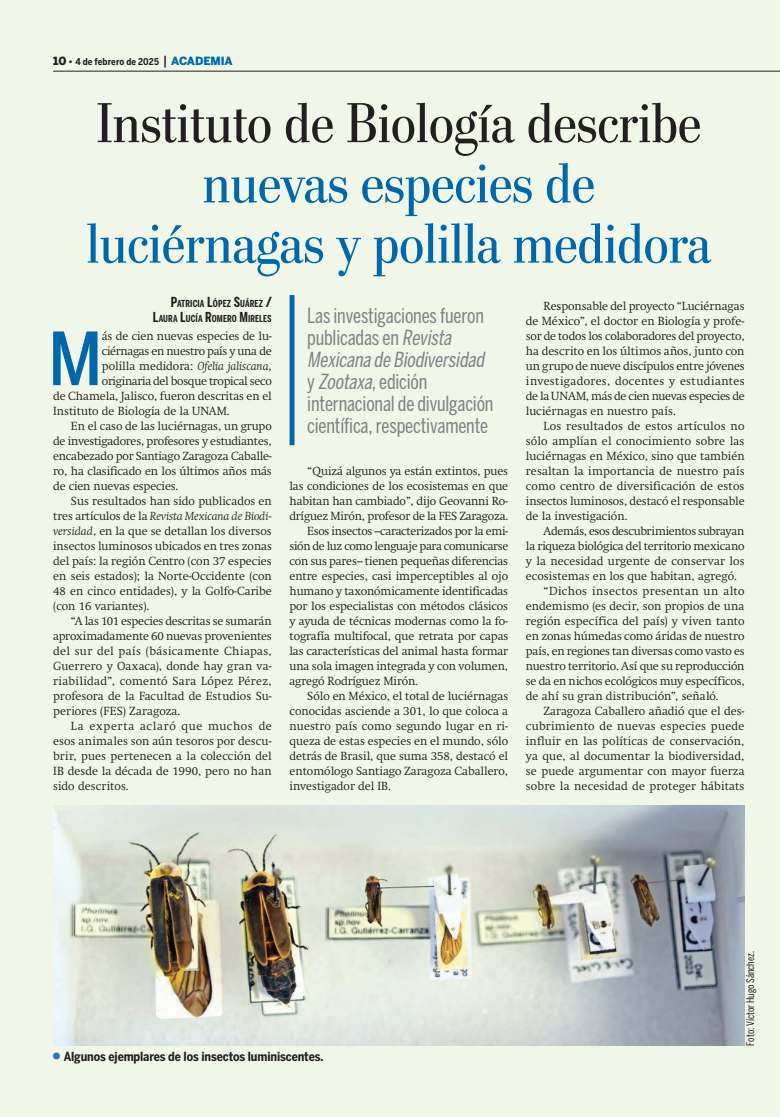
<style>
.page{position:relative;width:780px;height:1117px;background:#fff}
.page>*{position:absolute;margin:0;border:0;box-sizing:border-box;transform-origin:0 0}
.t1{font:500 72.38px "Benton Sans Cond";color:#0067aa}
.t2{font:56.25px/60.1px "Stilson";color:#0067aa;text-align:center}
.t3{font:56.25px "Stilson";color:#231f20}
.t4{font:20.62px/21.9px "Benton Sans Comp";letter-spacing:-.01em;color:#808285}
.t5{font:700 12.5px "Benton Sans Cond";letter-spacing:-.01em;color:#231f20}
.t6{font:300 11.62px/15px "Swift";letter-spacing:-.005em;color:#231f20;text-align:justify}
.t7{font:300 11.62px "Swift";letter-spacing:.015em;color:#231f20}
.t8{font:300 11.62px "Swift";letter-spacing:-.025em;color:#231f20}
.t9{font:300 11.62px "Swift";letter-spacing:-.03em;color:#231f20}
.t10{font:300 11.62px "Swift";letter-spacing:.025em;color:#231f20}
.t11{font:300 11.62px "Swift";letter-spacing:.03em;color:#231f20}
.t12{font:italic 300 11.62px "Swift";letter-spacing:-.005em;color:#231f20}
.t13{font:300 11.62px "Swift";letter-spacing:.06em;color:#231f20}
.t14{font:10.62px "Benton Sans Comp";color:#231f20}
.t15{font:700 9.62px "Benton Sans Comp";letter-spacing:.01em;color:#231f20}
.t16{font:700 9.5px "Benton Sans Comp";letter-spacing:.01em;color:#231f20}
.t17{font:700 9.38px "Benton Sans Cond";letter-spacing:.01em;color:#231f20}
.s1{font-family:"Benton Sans";font-weight:900;font-size:11.25px}
.s2{font-family:"Benton Sans";font-weight:900}
.s3{font-weight:500;font-size:12.5px}
.s4{font-family:"Benton Sans";font-weight:900;font-size:11.25px;color:#0067aa}
.s5{font-style:italic}
.s6{font-size:13.75px}
.s7{font-size:13.62px}
.s8{font-style:normal}
</style>
<div class="page">
<div style="left:0;top:0;width:779px;height:1116px;background:#f1f7e8"></div>
<div style="left:289px;top:295px;width:5px;height:150px;background:#0067aa"></div>
<img style="left:53px;top:805px;width:691px;height:240px">
<hr style="left:53px;top:71px;width:726px;height:1px;background:#231f20">
<p class="t17" style="left:53px;top:56px;width:181px"><span class="s1">10</span> <span class="s2">•</span> 4 de febrero de 2025 <span class="s3">|</span> <span class="s4">ACADEMIA</span></p>
<h2 class="t3" style="left:96px;top:90px;width:606px">Instituto de Biología describe</h2>
<h2 class="t2" style="left:87px;top:153px;width:626px">nuevas especies de luciérnagas y polilla medidora</h2>
<h3 class="t4" style="left:307px;top:304px;width:188px">Las investigaciones fueron publicadas en <span class="s5">Revista<br>MexicanadeBiodiversidad </span>y <span class="s5">Zootaxa</span>, e d i c i ó n internacional de divulgación científica, respectivamente</h3>
<p class="t15" style="left:171px;top:298px;width:102px"><span class="s6">P</span>ATRICIA <span class="s6">L</span>ÓPEZ <span class="s6">S</span>UÁREZ <span class="s6">/</span></p>
<p class="t16" style="left:153px;top:313px;width:120px"><span class="s7">L</span>AURA <span class="s7">L</span>UCÍA <span class="s7">R</span>OMERO <span class="s7">M</span>IRELES</p>
<p class="t6" style="left:526px;top:298px;width:220px;text-indent:18px">Responsable del proyecto “Luciérnagas de México”, el doctor en Biología y profe&shy;sor de todos los colaboradores del proyecto, ha descrito en los últimos años, junto con un grupo de nueve discípulos entre jóvenes investigadores, docentes y estudiantes de la UNAM, más de cien nuevas especies de luciérnagas en nuestro país.</p>
<p class="t6" style="left:526px;top:418px;width:220px;text-indent:18px">Los resultados de estos artículos no sólo amplían el conocimiento sobre las luciérnagas en México, sino que también resaltan la importancia de nuestro país como centro de diversificación de estos insectos luminosos, destacó el responsable de la investigación.</p>
<p class="t9" style="left:543px;top:524px;width:202px">Además, esos descubrimientos subrayan</p>
<p class="t6" style="left:526px;top:538px;width:220px">la riqueza biológica del territorio mexicano</p>
<p class="t6" style="left:526px;top:553px;width:220px">y la necesidad urgente de conservar los</p>
<p class="t6" style="left:526px;top:568px;width:212px">ecosistemas en los que habitan, agregó.</p>
<p class="t11" style="left:543px;top:584px;width:202px">“Dichos insectos presentan un alto</p>
<p class="t6" style="left:526px;top:598px;width:220px">endemismo (es decir, son propios de una</p>
<p class="t6" style="left:526px;top:613px;width:220px">región específica del país) y viven tanto</p>
<p class="t6" style="left:526px;top:628px;width:220px">en zonas húmedas como áridas de nuestro</p>
<p class="t6" style="left:526px;top:643px;width:220px">país, en regiones tan diversas como vasto es</p>
<p class="t6" style="left:526px;top:658px;width:220px">nuestro territorio. Así que su reproducción</p>
<p class="t6" style="left:526px;top:673px;width:220px">se da en nichos ecológicos muy específicos,</p>
<p class="t6" style="left:526px;top:688px;width:194px">de ahí su gran distribución”, señaló.</p>
<p class="t6" style="left:543px;top:703px;width:202px">Zaragoza Caballero añadió que el des-</p>
<p class="t10" style="left:526px;top:719px;width:220px">cubrimiento de nuevas especies puede</p>
<p class="t7" style="left:526px;top:734px;width:220px">influir en las políticas de conservación,</p>
<p class="t6" style="left:526px;top:748px;width:220px">ya que, al documentar la biodiversidad,</p>
<p class="t6" style="left:526px;top:763px;width:220px">se puede argumentar con mayor fuerza</p>
<p class="t7" style="left:526px;top:779px;width:220px">sobre la necesidad de proteger hábitats</p>
<h1 class="t1" style="left:48px;top:316px;width:56px">M</h1>
<p class="t6" style="left:102px;top:328px;width:171px">ás de cien nuevas especies de lu-</p>
<p class="t8" style="left:102px;top:344px;width:171px">ciérnagas en nuestro país y una de</p>
<p class="t6" style="left:102px;top:358px;width:171px">polilla medidora: <span class="s5">Ofelia jaliscana</span>,</p>
<p class="t8" style="left:102px;top:374px;width:171px">originaria del bosque tropical seco</p>
<p class="t6" style="left:53px;top:388px;width:220px">de Chamela, Jalisco, fueron descritas en el</p>
<p class="t6" style="left:53px;top:403px;width:178px">Instituto de Biología de la UNAM.</p>
<p class="t6" style="left:71px;top:418px;width:202px">En el caso de las luciérnagas, un grupo</p>
<p class="t6" style="left:53px;top:433px;width:220px">de investigadores, profesores y estudiantes,</p>
<p class="t6" style="left:53px;top:448px;width:220px">encabezado por Santiago Zaragoza Caballe-</p>
<p class="t6" style="left:53px;top:463px;width:220px">ro, ha clasificado en los últimos años más</p>
<p class="t6" style="left:53px;top:478px;width:127px">de cien nuevas especies.</p>
<p class="t6" style="left:71px;top:493px;width:202px">Sus resultados han sido publicados en</p>
<p class="t12" style="left:53px;top:509px;width:220px"><span class="s8">tres artículos de la</span> Revista Mexicana de Biodi-</p>
<p class="t6" style="left:53px;top:523px;width:220px"><span class="s5">versidad</span>, en la que se detallan los diversos</p>
<p class="t6" style="left:53px;top:538px;width:220px">insectos luminosos ubicados en tres zonas</p>
<p class="t6" style="left:53px;top:553px;width:220px">del país: la región Centro (con 37 especies</p>
<p class="t6" style="left:53px;top:568px;width:220px">en seis estados); la Norte-Occidente (con</p>
<p class="t6" style="left:53px;top:583px;width:220px">48 en cinco entidades), y la Golfo-Caribe</p>
<p class="t6" style="left:53px;top:598px;width:98px">(con 16 variantes).</p>
<p class="t6" style="left:71px;top:613px;width:202px">“A las 101 especies descritas se sumarán</p>
<p class="t6" style="left:53px;top:628px;width:220px">aproximadamente 60 nuevas provenientes</p>
<p class="t11" style="left:53px;top:644px;width:220px">del sur del país (básicamente Chiapas,</p>
<p class="t6" style="left:53px;top:658px;width:220px">Guerrero y Oaxaca), donde hay gran va-</p>
<p class="t10" style="left:53px;top:674px;width:220px">riabilidad”, comentó Sara López Pérez,</p>
<p class="t6" style="left:53px;top:688px;width:220px">profesora de la Facultad de Estudios Su-</p>
<p class="t6" style="left:53px;top:703px;width:129px">periores (FES) Zaragoza.</p>
<p class="t13" style="left:71px;top:719px;width:202px">La experta aclaró que muchos de</p>
<p class="t6" style="left:53px;top:733px;width:220px">esos animales son aún tesoros por descu-</p>
<p class="t6" style="left:53px;top:748px;width:220px">brir, pues pertenecen a la colección del</p>
<p class="t7" style="left:53px;top:764px;width:220px">IB desde la década de 1990, pero no han</p>
<p class="t6" style="left:53px;top:778px;width:77px">sido descritos.</p>
<p class="t6" style="left:307px;top:463px;width:202px">“Quizá algunos ya están extintos, pues</p>
<p class="t6" style="left:289px;top:478px;width:220px">las condiciones de los ecosistemas en que</p>
<p class="t6" style="left:289px;top:493px;width:220px">habitan han cambiado”, dijo Geovanni Ro-</p>
<p class="t6" style="left:289px;top:508px;width:220px">dríguez Mirón, profesor de la FES Zaragoza.</p>
<p class="t8" style="left:307px;top:524px;width:202px">Esos insectos –caracterizados por la emi-</p>
<p class="t9" style="left:289px;top:539px;width:220px">sión de luz como lenguaje para comunicarse</p>
<p class="t6" style="left:289px;top:553px;width:220px">con sus pares– tienen pequeñas diferencias</p>
<p class="t6" style="left:289px;top:568px;width:220px">entre especies, casi imperceptibles al ojo</p>
<p class="t6" style="left:289px;top:583px;width:220px">humano y taxonómicamente identificadas</p>
<p class="t6" style="left:289px;top:598px;width:220px">por los especialistas con métodos clásicos</p>
<p class="t6" style="left:289px;top:613px;width:220px">y ayuda de técnicas modernas como la fo-</p>
<p class="t6" style="left:289px;top:628px;width:220px">tografía multifocal, que retrata por capas</p>
<p class="t6" style="left:289px;top:643px;width:220px">las características del animal hasta formar</p>
<p class="t6" style="left:289px;top:658px;width:220px">una sola imagen integrada y con volumen,</p>
<p class="t6" style="left:289px;top:673px;width:130px">agregó Rodríguez Mirón.</p>
<p class="t6" style="left:307px;top:688px;width:202px">Sólo en México, el total de luciérnagas</p>
<p class="t6" style="left:289px;top:703px;width:220px">conocidas asciende a 301, lo que coloca a</p>
<p class="t7" style="left:289px;top:719px;width:220px">nuestro país como segundo lugar en ri-</p>
<p class="t6" style="left:289px;top:733px;width:220px">queza de estas especies en el mundo, sólo</p>
<p class="t6" style="left:289px;top:748px;width:220px">detrás de Brasil, que suma 358, destacó el</p>
<p class="t6" style="left:289px;top:763px;width:220px">entomólogo Santiago Zaragoza Caballero,</p>
<p class="t6" style="left:289px;top:778px;width:103px">investigador del IB.</p>
<p class="t5" style="left:64px;top:1048px;width:261px">Algunos ejemplares de los insectos luminiscentes.</p>
<p class="t14" style="left:744px;top:1045px;width:96px;rotate:-90deg">Foto: Víctor Hugo Sánchez.</p>
</div>
